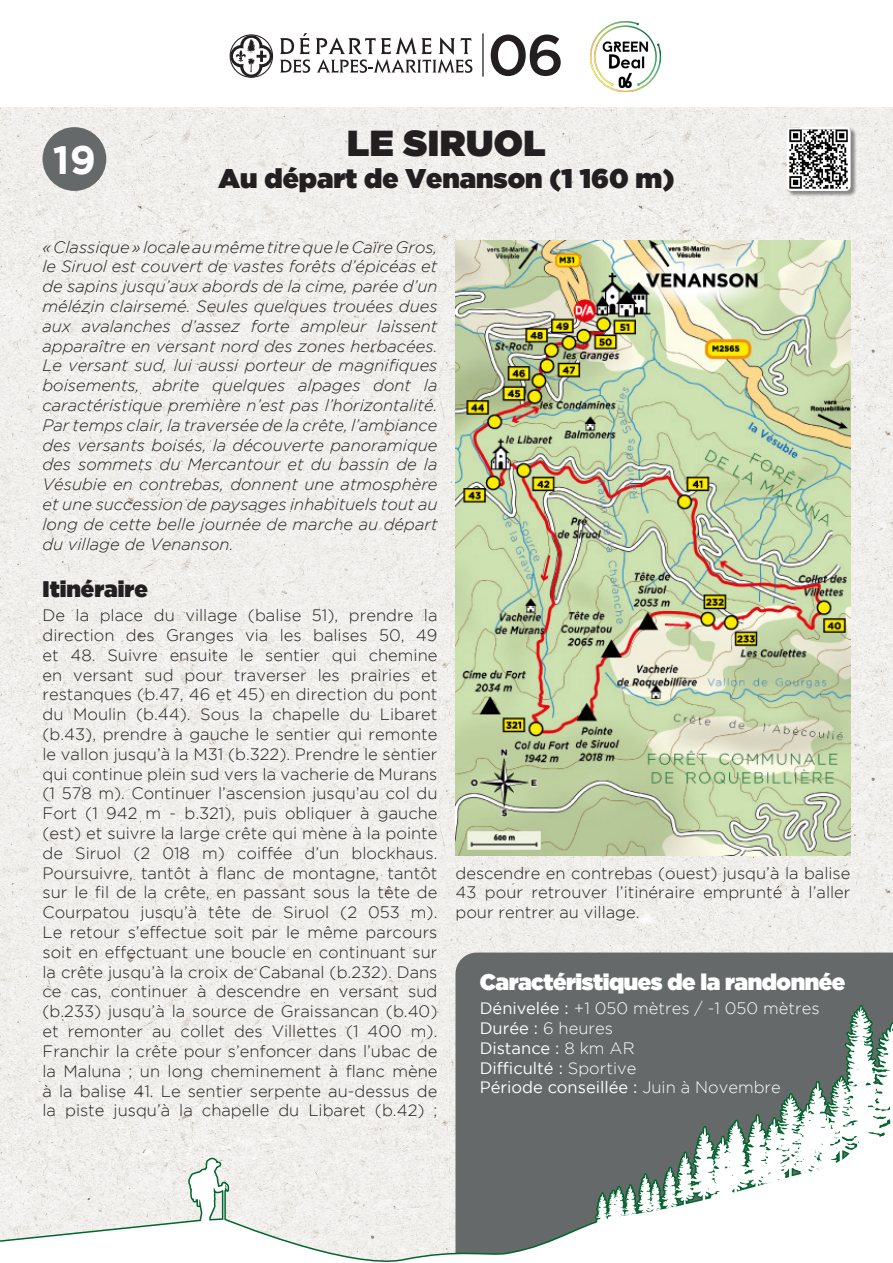
<style>
.page{position:relative;width:893px;height:1263px;background:#fff}
.page>*{position:absolute;margin:0;border:0;box-sizing:border-box;transform-origin:0 0}
.t1{font:700 39.6px "Gotham";color:#fff}
.t2{font:36px "Gotham Ultra";letter-spacing:.015em;color:#231f20}
.t3{font:27px "Gotham Ultra";color:#231f20}
.t4{font:22.5px "Gotham Ultra";letter-spacing:-.02em;color:#fff}
.t5{font:22.5px "Gotham Ultra";color:#231f20}
.t6{font:300 16.5px/19.8px "Gotham";color:#231f20;text-align:justify}
.t7{font:italic 300 16.5px/19.8px "Gotham";color:#231f20;text-align:justify}
.t8{font:16.5px "Gotham";color:#fff}
.t9{font:300 16.5px "Gotham";color:#fff}
.s1{font-weight:400}
.s2{font-weight:300}
</style>
<div class="page">
<img style="left:0;top:107px;width:893px;height:1019px">
<div style="left:455px;top:952px;width:137px;height:174px;background:#666969"></div>
<div style="left:787px;top:127px;width:70px;height:70px;background:#231f20;opacity:.5"></div>
<div style="left:787px;top:127px;width:64px;height:64px;background:#fff;border-radius:5px"></div>
<img style="left:787px;top:127px;width:61px;height:64px">
<img style="left:455px;top:241px;width:396px;height:614px">
<div style="left:43px;top:127px;width:63px;height:64px;background:#666969;border-radius:50%"></div>
<svg style="left:592px;top:607px;width:301px;height:522px;background:#b3b8a7"></svg>
<svg style="left:0;top:1129px;width:885px;height:133px"></svg>
<svg style="left:187px;top:926px;width:46px;height:336px"></svg>
<hr style="left:482px;top:33px;width:2px;height:44px;background:#231f20">
<svg style="left:491px;top:35px;width:70px;height:41px"></svg>
<svg style="left:280px;top:33px;width:30px;height:40px"></svg>
<svg style="left:230px;top:34px;width:43px;height:44px"></svg>
<svg style="left:316px;top:37px;width:156px;height:36px"></svg>
<img style="left:590px;top:21px;width:71px;height:70px">
<p class="t1" style="left:53px;top:137px;width:44px">19</p>
<p class="t2" style="left:347px;top:122px;width:200px">LE SIRUOL</p>
<p class="t3" style="left:219px;top:163px;width:457px">Au départ de Venanson (1 160 m)</p>
<p class="t7" style="left:43px;top:237px;width:396px">« Classique » locale au même titre que le Caïre Gros, le Siruol est couvert de vastes forêts d’épicéas et de sapins jusqu’aux abords de la cime, parée d’un mélézin clairsemé. Seules quelques trouées dues aux avalanches d’assez forte ampleur laissent apparaître en versant nord des zones herbacées.<br>Le versant sud, lui aussi porteur de magnifiques boisements, abrite quelques alpages dont la caractéristique première n’est pas l’horizontalité.<br>Par temps clair, la traversée de la crête, l’ambiance des versants boisés, la découverte panoramique des sommets du Mercantour et du bassin de la Vésubie en contrebas, donnent une atmosphère et une succession de paysages inhabituels tout au long de cette belle journée de marche au départ du village de Venanson.</p>
<p class="t5" style="left:43px;top:576px;width:107px">Itinéraire</p>
<p class="t6" style="left:43px;top:605px;width:396px">De la place du village (balise 51), prendre la direction des Granges via les balises 50, 49 et 48. Suivre ensuite le sentier qui chemine en versant sud pour traverser les prairies et restanques (b.47, 46 et 45) en direction du pont du Moulin (b.44). Sous la chapelle du Libaret (b.43), prendre à gauche le sentier qui remonte le vallon jusqu’à la M31 (b.322). Prendre le sentier qui continue plein sud vers la vacherie de Murans (1 578 m). Continuer l’ascension jusqu’au col du Fort (1 942 m - b.321), puis obliquer à gauche (est) et suivre la large crête qui mène à la pointe de Siruol (2 018 m) coiffée d’un blockhaus.<br>Poursuivre, tantôt à flanc de montagne, tantôt sur le fil de la crête, en passant sous la tête de Courpatou jusqu’à tête de Siruol (2 053 m).<br>Le retour s’effectue soit par le même parcours soit en effectuant une boucle en continuant sur la crête jusqu’à la croix de Cabanal (b.232). Dans ce cas, continuer à descendre en versant sud (b.233) jusqu’à la source de Graissancan (b.40) et remonter au collet des Villettes (1 400 m).<br>Franchir la crête pour s’enfoncer dans l’ubac de la Maluna ; un long cheminement à flanc mène à la balise 41. Le sentier serpente au-dessus de la piste jusqu’à la chapelle du Libaret (b.42) ;</p>
<p class="t6" style="left:455px;top:863px;width:396px">descendre en contrebas (ouest) jusqu’à la balise 43 pour retrouver l’itinéraire emprunté à l’aller pour rentrer au village.</p>
<p class="t4" style="left:480px;top:969px;width:367px">Caractéristiques de la randonnée</p>
<p class="t9" style="left:480px;top:999px;width:341px"><span class="s1">Dénivelée :</span> +1 050 mètres / -1 050 mètres</p>
<p class="t9" style="left:480px;top:1019px;width:135px"><span class="s1">Durée :</span> 6 heures</p>
<p class="t8" style="left:480px;top:1039px;width:156px">Distance : <span class="s2">8 km AR</span></p>
<p class="t8" style="left:480px;top:1059px;width:158px">Difficulté : <span class="s2">Sportive</span></p>
<p class="t8" style="left:480px;top:1078px;width:303px">Période conseillée : <span class="s2">Juin à Novembre</span></p>
</div>
